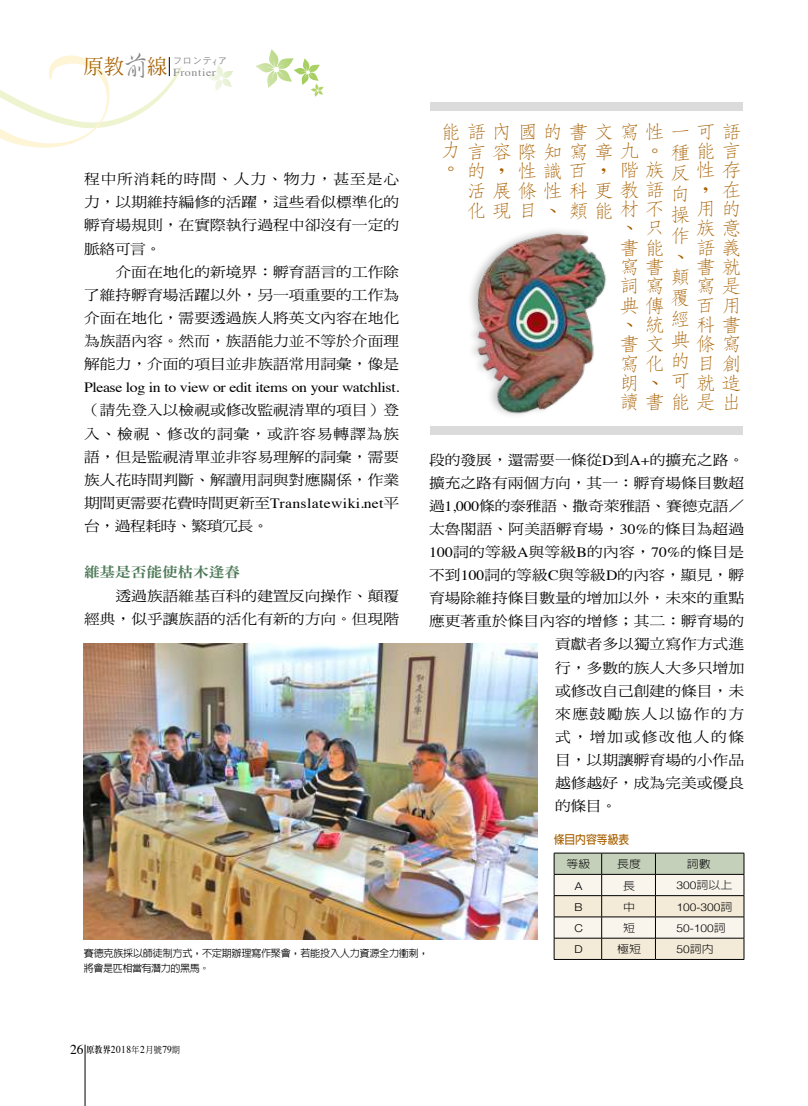
<style>
.page{position:relative;width:808px;height:1106px;background:#fff}
.page>*{position:absolute;margin:0;border:0;box-sizing:border-box;transform-origin:0 0}
.t1{font:300 18.9px/19.4px "AR Fang Song B5 HK";color:#a76000;scale:1.11 1}
.t2{font:14.1px/23.1px "DF Ming Std W5";color:#000;text-align:justify;scale:1.11 1}
.t3{font:14.1px "Times";letter-spacing:-.025em;color:#000;scale:1.11 1}
.t4{font:14.1px "Times";letter-spacing:.02em;color:#000;scale:1.11 1}
.t5{font:14.1px "DF Ming Std W5";letter-spacing:.1em;color:#000;scale:1.11 1}
.t6{font:14.1px "DF Ming Std W5";letter-spacing:-.025em;color:#000;scale:1.11 1}
.t7{font:14.1px "DF Ming Std W9";letter-spacing:-.01em;color:#4e7a58;scale:1.11 1}
.t8{font:700 12px "AR Hei B5";color:#a76000;scale:.9 1}
.t9{font:300 10.8px "Helvetica";color:#000;scale:1.11 1}
.t10{font:10.8px "Times";letter-spacing:.05em;color:#898989;scale:1.11 1}
.t11{font:300 10.8px "AR Hei B5";color:#000;scale:1.11 1}
.t12{font:300 10.8px "Helvetica Neue";color:#000;scale:1.11 1}
.t13{font:10.5px "Times";letter-spacing:.05em;color:#000;scale:.9 1}
.t14{font:500 10.2px/15px "AR Hei B5";letter-spacing:-.03em;color:#000}
.t15{font:9px "Heisei Kaku Go Std W3";color:#898989}
.s1{font-family:"AR Xing Shu B5";font-weight:500;font-size:27.75px}
.s2{font-family:"DF Ming Std W5"}
.s3{font-family:"Times"}
.s4{font-size:13.5px}
.s5{font-family:"AR Ming B5";font-weight:800;font-size:9px}
.s6{font-family:"DF Ming Std W5";font-size:9px}
.s7{font-family:"AR Hei B5"}
</style>
<div class="page">
<svg style="left:256px;top:49px;width:68px;height:48px"></svg>
<svg style="left:208px;top:65px;width:25px;height:26px"></svg>
<hr style="left:85px;top:1044px;width:1px;height:62px;background:#000">
<svg style="left:0;top:55px;width:182px;height:93px"></svg>
<div style="left:431px;top:102px;width:312px;height:9px;background:#dbdbdb"></div>
<div style="left:431px;top:426px;width:312px;height:8px;background:#dbdbdb"></div>
<img style="left:471px;top:230px;width:136px;height:185px">
<img style="left:84px;top:643px;width:453px;height:296px">
<svg style="left:554px;top:853px;width:191px;height:106px;background:#e3e1d2"></svg>
<hr style="left:554px;top:852px;width:48px;height:1px;background:#000">
<hr style="left:602px;top:852px;width:53px;height:1px;background:#000">
<hr style="left:655px;top:852px;width:89px;height:1px;background:#000">
<hr style="left:554px;top:874px;width:48px;height:1px;background:#000">
<hr style="left:602px;top:874px;width:53px;height:1px;background:#000">
<hr style="left:655px;top:874px;width:89px;height:1px;background:#000">
<hr style="left:554px;top:895px;width:48px;height:1px;background:#000">
<hr style="left:602px;top:895px;width:53px;height:1px;background:#000">
<hr style="left:655px;top:895px;width:89px;height:1px;background:#000">
<hr style="left:554px;top:916px;width:48px;height:1px;background:#000">
<hr style="left:602px;top:916px;width:53px;height:1px;background:#000">
<hr style="left:655px;top:916px;width:89px;height:1px;background:#000">
<hr style="left:554px;top:938px;width:48px;height:1px;background:#000">
<hr style="left:602px;top:938px;width:53px;height:1px;background:#000">
<hr style="left:655px;top:938px;width:89px;height:1px;background:#000">
<hr style="left:554px;top:959px;width:48px;height:1px;background:#000">
<hr style="left:602px;top:959px;width:53px;height:1px;background:#000">
<hr style="left:655px;top:959px;width:89px;height:1px;background:#000">
<p class="t10" style="left:83px;top:62px;width:121px"><sup>原教</sup><span class="s1">前</span><sup>線</sup> Frontier</p>
<p class="t15" style="left:173px;top:55px;width:55px">フロンテ<sub>ｲ</sub>ア</p>
<p class="t2" style="left:84px;top:167px;width:285px">程中所消耗的時間、人力、物力，甚至是心力，以期維持編修的活躍，這些看似標準化的孵育場規則，在實際執行過程中卻沒有一定的脈絡可言。</p>
<p class="t2" style="left:84px;top:260px;width:285px;text-indent:32px">介面在地化的新境界：孵育語言的工作除了維持孵育場活躍以外，另一項重要的工作為介面在地化，需要透過族人將英文內容在地化為族語內容。然而，族語能力並不等於介面理解能力，介面的項目並非族語常用詞彙，像是</p>
<p class="t3" style="left:84px;top:374px;width:285px">Please log in to view or edit items on your watchlist.</p>
<p class="t2" style="left:84px;top:398px;width:285px">（請先登入以檢視或修改監視清單的項目）登入、檢視、修改的詞彙，或許容易轉譯為族語，但是監視清單並非容易理解的詞彙，需要族人花時間判斷、解讀用詞與對應關係，作業</p>
<p class="t4" style="left:84px;top:490px;width:285px"><span class="s2">期間更需要花費時間更新至</span>Translatewiki.net<span class="s2">平</span></p>
<p class="t6" style="left:84px;top:518px;width:168px">台，過程耗時、繁瑣冗長。</p>
<p class="t7" style="left:84px;top:564px;width:142px">維基是否能使枯木逢春</p>
<p class="t2" style="left:84px;top:584px;width:285px;text-align:right">透過族語維基百科的建置反向操作、顛覆<br>經典，似乎讓族語的活化有新的方向。但現階</p>
<h1 class="t1" style="left:441px;top:122px;width:271px;line-height:18.5px">能語內國的書文寫性一可語力<br>。</h1>
<h1 class="t1" style="left:670px;top:140px;width:65px;line-height:21px">種能言反<br>向<br>操<br>作<br>、<br>顛<br>覆<br>經<br>典<br>的<br>可就造</h1>
<h1 class="t1" style="left:466px;top:142px;width:180px;line-height:19.8px">言容際知寫章九。的，<br>活展條性科更教語化現目</h1>
<h1 class="t1" style="left:695px;top:161px;width:42px">性存，<br>用<br>族意語義書就寫是百用科書條寫目</h1>
<h1 class="t1" style="left:619px;top:151px;width:42px;line-height:38.5px">階族材不</h1>
<h1 class="t1" style="left:619px;top:218px;width:108px">、<br>書能<br>寫書<br>詞寫<br>典傳<br>、<br>書文<br>寫化<br>朗、<br>讀書能是出</h1>
<h1 class="t1" style="left:542px;top:151px;width:58px;line-height:39.6px;text-indent:-25px">性識百，、</h1>
<h1 class="t1" style="left:721px;top:180px;width:18px">在的</h1>
<h1 class="t1" style="left:568px;top:201px;width:41px">類能</h1>
<h1 class="t1" style="left:644px;top:218px;width:17px">只</h1>
<h1 class="t1" style="left:644px;top:315px;width:18px">統</h1>
<h1 class="t1" style="left:721px;top:354px;width:17px">創</h1>
<p class="t2" style="left:429px;top:448px;width:285px">段的發展，還需要一條從<span class="s3">D</span>到<span class="s3">A+</span>的擴充之路。</p>
<p class="t2" style="left:429px;top:471px;width:285px">擴充之路有兩個方向，其一：孵育場條目數超</p>
<p class="t2" style="left:429px;top:494px;width:285px">過<span class="s3">1,000</span>條的泰雅語、撒奇萊雅語、賽德克語／</p>
<p class="t2" style="left:429px;top:517px;width:285px">太魯閣語、阿美語孵育場，<span class="s3">30%</span>的條目為超過</p>
<p class="t2" style="left:429px;top:540px;width:285px"><span class="s3">100</span>詞的等級<span class="s3">A</span>與等級<span class="s3">B</span>的內容，<span class="s3">70%</span>的條目是</p>
<p class="t2" style="left:429px;top:563px;width:285px">不到<span class="s3">100</span>詞的等級<span class="s3">C</span>與等級<span class="s3">D</span>的內容，顯見，孵</p>
<p class="t2" style="left:429px;top:586px;width:285px">育場除維持條目數量的增加以外，未來的重點</p>
<p class="t2" style="left:429px;top:609px;width:285px">應更著重於條目內容的增修；其二：孵育場的</p>
<p class="t2" style="left:555px;top:632px;width:172px">貢獻者多以獨立寫作方式進</p>
<p class="t2" style="left:555px;top:655px;width:172px">行，多數的族人大多只增加</p>
<p class="t2" style="left:555px;top:679px;width:172px">或修改自己創建的條目，未</p>
<p class="t5" style="left:555px;top:706px;width:172px">來應鼓勵族人以協作的方</p>
<p class="t5" style="left:555px;top:729px;width:172px">式，增加或修改他人的條</p>
<p class="t2" style="left:555px;top:748px;width:172px">目，以期讓孵育場的小作品</p>
<p class="t2" style="left:555px;top:771px;width:172px">越修越好，成為完美或優良</p>
<p class="t2" style="left:555px;top:794px;width:57px">的條目。</p>
<p class="t8" style="left:554px;top:833px;width:85px">條目內容等級表</p>
<p class="t14" style="left:84px;top:945px;width:346px">賽德克族採以師徒制方式，不定期辦理寫作聚會，若能投入人力資源全力衝刺，將會是匹相當有潛力的黑馬。</p>
<p class="t13" style="left:70px;top:1039px;width:124px"><span class="s4">26</span> <span class="s5">原教界</span>2018<span class="s6">年</span>2<span class="s6">月號</span>79<span class="s6">期</span></p>
<p class="t11" style="left:566px;top:858px;width:23px">等級</p>
<p class="t11" style="left:617px;top:858px;width:23px">長度</p>
<p class="t11" style="left:687px;top:858px;width:23px">詞數</p>
<p class="t12" style="left:575px;top:877px;width:8px">A</p>
<p class="t11" style="left:623px;top:880px;width:12px">長</p>
<p class="t9" style="left:676px;top:876px;width:52px">300<span class="s7">詞以上</span></p>
<p class="t12" style="left:574px;top:898px;width:9px">B</p>
<p class="t11" style="left:623px;top:901px;width:12px">中</p>
<p class="t9" style="left:676px;top:897px;width:52px">100-300<span class="s7">詞</span></p>
<p class="t12" style="left:574px;top:919px;width:9px">C</p>
<p class="t11" style="left:623px;top:922px;width:12px">短</p>
<p class="t9" style="left:676px;top:918px;width:46px">50-100<span class="s7">詞</span></p>
<p class="t12" style="left:574px;top:940px;width:9px">D</p>
<p class="t11" style="left:617px;top:943px;width:23px">極短</p>
<p class="t9" style="left:676px;top:940px;width:35px">50<span class="s7">詞內</span></p>
</div>
